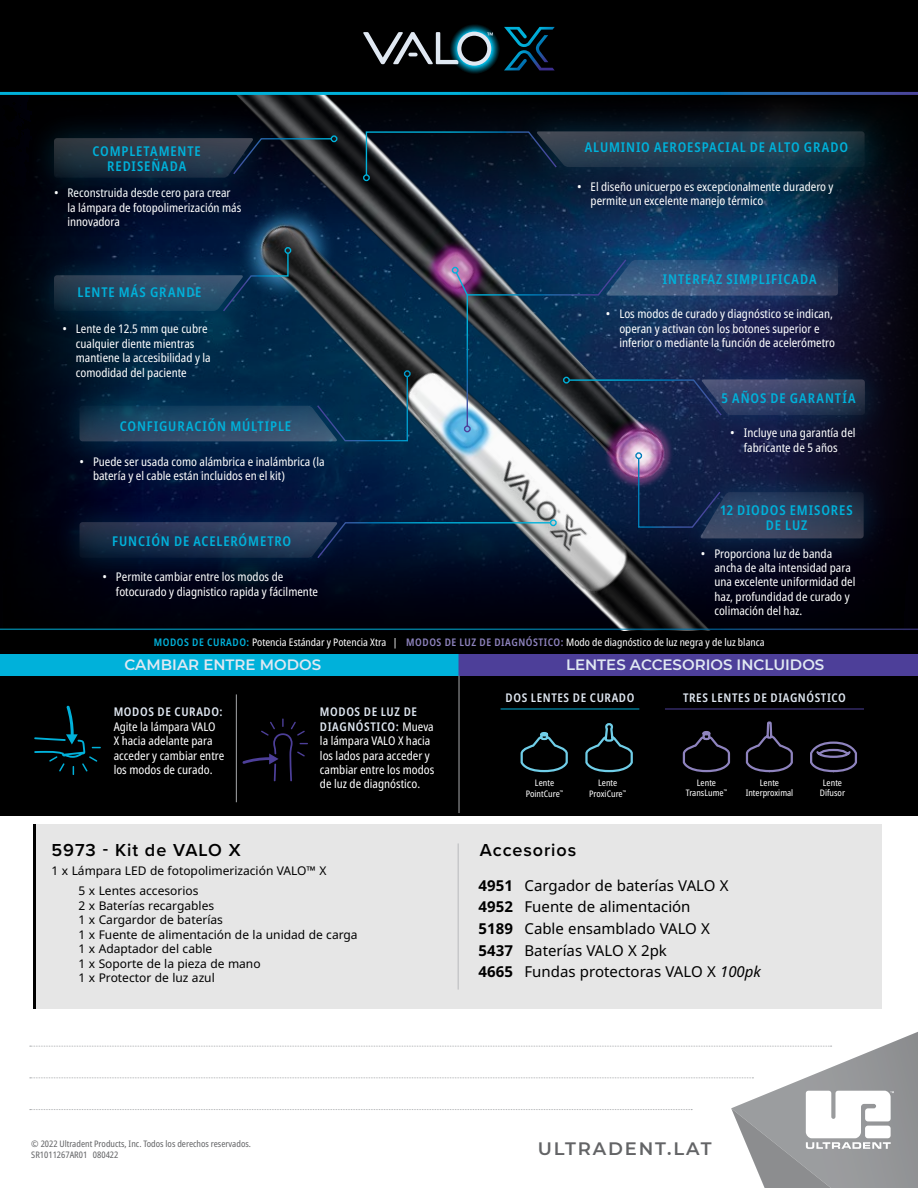
<style>
.page{position:relative;width:918px;height:1188px;background:#fff}
.page>*{position:absolute;margin:0;border:0;box-sizing:border-box;transform-origin:0 0}
.t1{font:600 18px "Proxima Nova";letter-spacing:.05em;color:#000}
.t2{font:600 18px "Montserrat";letter-spacing:.1em;color:#636466}
.t3{font:15px/21.6px "Noto Sans";color:#000}
.t4{font:600 15px "Montserrat";color:#e0e8f2}
.t5{font:600 condensed 13.5px/15px "Noto Sans";letter-spacing:.065em;color:#00b1da;text-align:center}
.t6{font:condensed 12px/14.4px "Noto Sans";color:#fff}
.t7{font:12px/14.4px "Noto Sans";color:#000}
.t8{font:600 condensed 12px "Noto Sans";letter-spacing:.05em;color:#e0e8f2}
.t9{font:condensed 10.5px "Noto Sans";color:#fff}
.t10{font:condensed 9px/10.8px "Noto Sans";color:#fff;text-align:center}
.t11{font:condensed 9px "Noto Sans";color:#636466}
.s1{font-weight:600;color:#00b1da}
.s2{font-weight:600;color:#8e83be}
.s3{font-weight:600;color:#e0e8f2}
.s4{font-weight:700}
.s5{font-style:italic}
</style>
<div class="page">
<div style="left:0;top:653px;width:918px;height:162px;background:#000"></div>
<svg style="left:856px;top:236px;width:62px;height:282px;background:#060511"></svg>
<svg style="left:0;top:236px;width:78px;height:282px;background:#00040d"></svg>
<svg style="left:0;top:95px;width:918px;height:141px;background:#010309"></svg>
<div style="left:0;top:518px;width:918px;height:141px;background:#000"></div>
<div style="left:0;top:0;width:918px;height:95px;background:#000"></div>
<svg style="left:363px;top:24px;width:192px;height:50px"></svg>
<div style="left:36px;top:824px;width:846px;height:185px;background:#e6e6e6"></div>
<hr style="left:33px;top:824px;width:3px;height:185px;background:#000">
<hr style="left:458px;top:843px;width:1px;height:147px;background:#c7c8ca">
<img style="left:184px;top:196px;width:672px;height:435px">
<img style="left:78px;top:95px;width:670px;height:484px">
<div style="left:0;top:653px;width:459px;height:23px;background:#00b1da"></div>
<div style="left:459px;top:653px;width:459px;height:23px;background:#4d3f99"></div>
<hr style="left:459px;top:676px;width:1px;height:137px;background:#a7a9ac">
<svg style="left:242px;top:719px;width:66px;height:62px"></svg>
<hr style="left:501px;top:709px;width:138px;height:1px;background:#00b1da">
<hr style="left:665px;top:709px;width:199px;height:1px;background:#4d3f99">
<svg style="left:34px;top:706px;width:67px;height:69px"></svg>
<hr style="left:236px;top:694px;width:1px;height:108px;background:#a7a9ac">
<div style="left:452px;top:267px;width:7px;height:7px;border:1px solid #fff;border-radius:50%"></div>
<div style="left:581px;top:231px;width:286px;height:93px;background:#00b1da;opacity:.75"></div>
<svg style="left:455px;top:258px;width:383px;height:38px;background:#2c4870"></svg>
<div style="left:635px;top:452px;width:7px;height:7px;border:1px solid #fff;border-radius:50%"></div>
<div style="left:675px;top:463px;width:217px;height:104px;background:#00b1da;opacity:.75"></div>
<svg style="left:637px;top:457px;width:227px;height:81px;background:#1f2c4e"></svg>
<div style="left:563px;top:377px;width:7px;height:7px;border:1px solid #fff;border-radius:50%"></div>
<div style="left:677px;top:351px;width:217px;height:93px;background:#00b1da;opacity:.75"></div>
<svg style="left:568px;top:379px;width:297px;height:38px;background:#273656"></svg>
<div style="left:284px;top:247px;width:7px;height:7px;border:1px solid #fff;border-radius:50%"></div>
<div style="left:25px;top:247px;width:243px;height:93px;background:#00b1da;opacity:.75"></div>
<svg style="left:54px;top:252px;width:235px;height:61px;background:#143653"></svg>
<div style="left:363px;top:174px;width:7px;height:7px;border:1px solid #fff;border-radius:50%"></div>
<div style="left:512px;top:103px;width:381px;height:93px;background:#00b1da;opacity:.75"></div>
<svg style="left:365px;top:131px;width:500px;height:45px;background:#182d3f"></svg>
<div style="left:331px;top:135px;width:7px;height:7px;border:1px solid #fff;border-radius:50%"></div>
<div style="left:25px;top:109px;width:253px;height:98px;background:#00b1da;opacity:.75"></div>
<svg style="left:54px;top:137px;width:279px;height:41px;background:#202d3c"></svg>
<div style="left:550px;top:519px;width:7px;height:7px;border:1px solid #fff;border-radius:50%"></div>
<div style="left:51px;top:493px;width:312px;height:94px;background:#00b1da;opacity:.75"></div>
<svg style="left:80px;top:521px;width:472px;height:39px;background:#162b48"></svg>
<div style="left:404px;top:370px;width:7px;height:7px;border:1px solid #fff;border-radius:50%"></div>
<div style="left:51px;top:377px;width:311px;height:93px;background:#00b1da;opacity:.75"></div>
<svg style="left:80px;top:375px;width:329px;height:67px;background:#113756"></svg>
<svg style="left:682px;top:731px;width:49px;height:42px"></svg>
<svg style="left:520px;top:732px;width:48px;height:41px"></svg>
<svg style="left:585px;top:723px;width:48px;height:50px"></svg>
<svg style="left:810px;top:741px;width:47px;height:32px"></svg>
<svg style="left:745px;top:721px;width:48px;height:52px"></svg>
<hr style="left:467px;top:295px;width:1px;height:131px;background:#fff">
<div style="left:464px;top:425px;width:7px;height:7px;border:1px solid #fff;border-radius:50%"></div>
<hr style="left:0;top:629px;width:918px;height:1px;background:#fff">
<hr style="left:0;top:92px;width:918px;height:3px;background:#fff">
<svg style="left:30px;top:1032px;width:888px;height:156px"></svg>
<p class="t5" style="left:93px;top:144px;width:110px">COMPLETAMENTE<br>REDISEÑADA</p>
<p class="t6" style="left:68px;top:186px;width:175px;text-indent:-14px">• Reconstruida desde cero para crear la lámpara de fotopolimerización más innovadora</p>
<p class="t5" style="left:78px;top:285px;width:126px">LENTE MÁS GRANDE</p>
<p class="t6" style="left:76px;top:322px;width:136px;text-indent:-14px">• Lente de 12.5 mm que cubre cualquier diente mientras mantiene la accesibilidad y la comodidad del paciente</p>
<p class="t5" style="left:120px;top:418px;width:173px">CONFIGURACIÓN MÚLTIPLE</p>
<p class="t6" style="left:93px;top:455px;width:233px;text-indent:-14px">• Puede ser usada como alámbrica e inalámbrica (la batería y el cable están incluidos en el kit)</p>
<p class="t5" style="left:112px;top:534px;width:180px">FUNCIÓN DE ACELERÓMETRO</p>
<p class="t6" style="left:116px;top:570px;width:204px;text-indent:-14px">• Permite cambiar entre los modos de fotocurado y diagnistico rapida y fácilmente</p>
<p class="t5" style="left:585px;top:140px;width:265px">ALUMINIO AEROESPACIAL DE ALTO GRADO</p>
<p class="t6" style="left:591px;top:179px;width:244px;text-indent:-14px">• El diseño unicuerpo es excepcionalmente duradero y permite un excelente manejo térmico</p>
<p class="t5" style="left:663px;top:272px;width:155px">INTERFAZ SIMPLIFICADA</p>
<p class="t6" style="left:619px;top:307px;width:217px;text-indent:-14px">• Los modos de curado y diagnóstico se indican, operan y activan con los botones superior e inferior o mediante la función de acelerómetro</p>
<p class="t5" style="left:722px;top:391px;width:135px">5 AÑOS DE GARANTÍA</p>
<p class="t6" style="left:730px;top:426px;width:127px;text-align:center">• Incluye una garantía del fabricante de 5 años</p>
<p class="t5" style="left:720px;top:503px;width:134px">12 DIODOS EMISORES<br>DE LUZ</p>
<p class="t6" style="left:714px;top:546px;width:142px;text-indent:-14px">• Proporciona luz de banda ancha de alta intensidad para una excelente uniformidad del haz, profundidad de curado y colimación del haz.</p>
<p class="t9" style="left:154px;top:635px;width:612px"><span class="s1">MODOS DE CURADO:</span> Potencia Estándar y Potencia Xtra | <span class="s2">MODOS DE LUZ DE DIAGNÓSTICO:</span> Modo de diagnóstico de luz negra y de luz blanca</p>
<p class="t4" style="left:125px;top:654px;width:198px">CAMBIAR ENTRE MODOS</p>
<p class="t4" style="left:566px;top:654px;width:260px">LENTES ACCESORIOS INCLUIDOS</p>
<p class="t8" style="left:506px;top:689px;width:130px">DOS LENTES DE CURADO</p>
<p class="t8" style="left:683px;top:689px;width:164px">TRES LENTES DE DIAGNÓSTICO</p>
<p class="t8" style="left:114px;top:704px;width:111px">MODOS DE CURADO:</p>
<p class="t6" style="left:114px;top:720px;width:112px">Agite la lámpara VALO<br>X hacia adelante para acceder y cambiar entre los modos de curado.</p>
<p class="t6" style="left:320px;top:705px;width:116px"><span class="s3">MODOS DE LUZ DE<br>DIAGNÓSTICO:</span> Mueva la lámpara VALO X hacia los lados para acceder y cambiar entre los modos de luz de diagnóstico.</p>
<p class="t10" style="left:526px;top:777px;width:39px">Lente<br>PointCure<sup>™</sup></p>
<p class="t10" style="left:589px;top:777px;width:39px">Lente<br>ProxiCure<sup>™</sup></p>
<p class="t10" style="left:686px;top:777px;width:43px">Lente<br>TransLume<sup>™</sup></p>
<p class="t10" style="left:746px;top:777px;width:49px">Lente<br>Interproximal</p>
<p class="t10" style="left:820px;top:777px;width:27px">Lente<br>Difusor</p>
<h1 class="t1" style="left:52px;top:836px;width:190px">5973 - Kit de VALO X</h1>
<p class="t7" style="left:79px;top:861px;width:249px;line-height:19.8px;text-indent:-27px">1 x Lámpara LED de fotopolimerización VALO™ X<br>5 x Lentes accesorios</p>
<p class="t7" style="left:79px;top:898px;width:281px">2 x Baterías recargables<br>1 x Cargardor de baterías<br>1 x Fuente de alimentación de la unidad de carga<br>1 x Adaptador del cable<br>1 x Soporte de la pieza de mano<br>1 x Protector de luz azul</p>
<h1 class="t1" style="left:480px;top:836px;width:98px">Accesorios</h1>
<p class="t3" style="left:479px;top:875px;width:284px"><span class="s4">4951</span> Cargador de baterías VALO X<br><span class="s4">4952</span> Fuente de alimentación<br><span class="s4">5189</span> Cable ensamblado VALO X<br><span class="s4">5437</span> Baterías VALO X 2pk<br><span class="s4">4665</span> Fundas protectoras VALO X <span class="s5">100pk</span></p>
<p class="t11" style="left:31px;top:1138px;width:221px">© 2022 Ultradent Products, Inc. Todos los derechos reservados.</p>
<p class="t11" style="left:31px;top:1149px;width:89px">SR1011267AR01 080422</p>
<h1 class="t2" style="left:538px;top:1136px;width:175px">ULTRADENT.LAT</h1>
</div>
